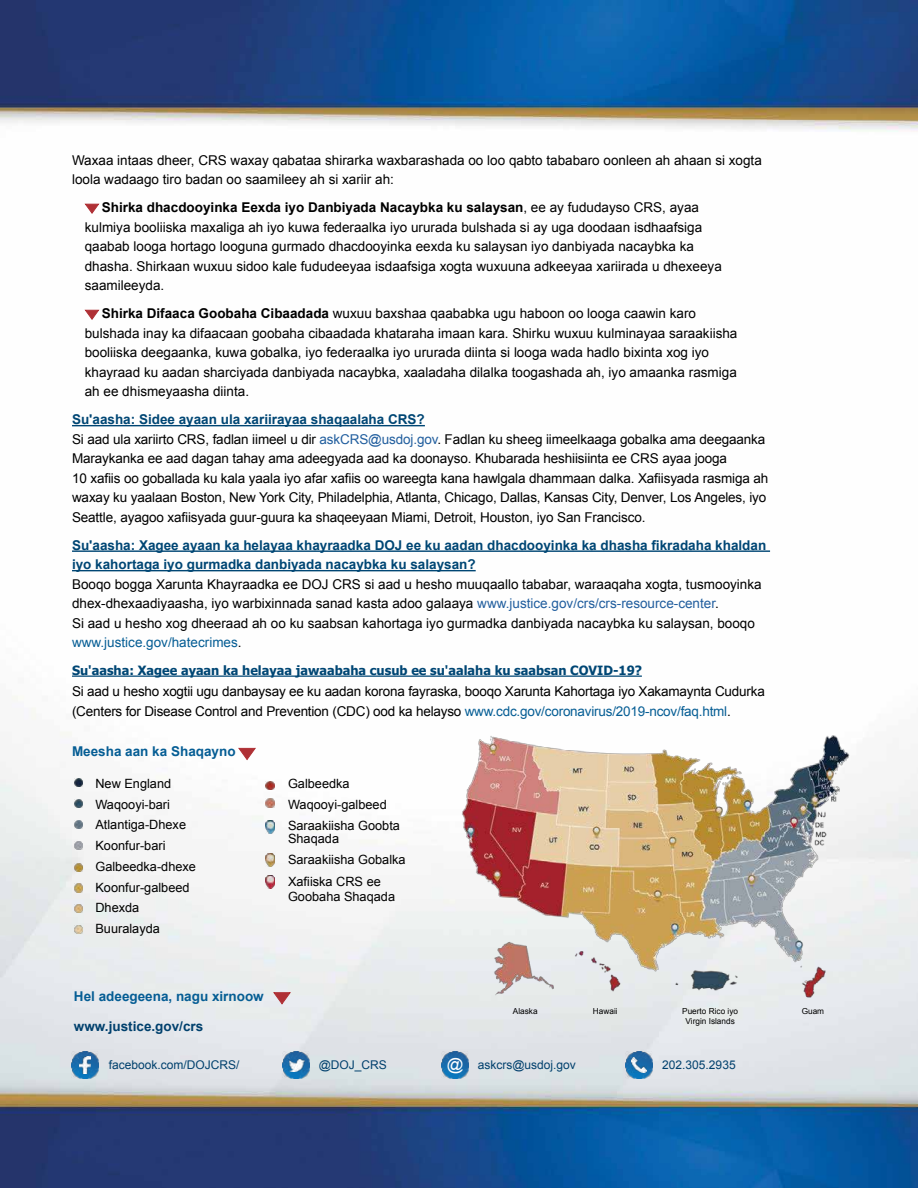
<style>
.page{position:relative;width:918px;height:1188px;background:#fff}
.page>*{position:absolute;margin:0;border:0;box-sizing:border-box;transform-origin:0 0}
.t1{font:16.5px "Arial";color:#fff}
.t2{font:13.5px/19.5px "Arial";color:#000}
.t3{font:700 13.5px/19.5px "Arial";color:#004674}
.t4{font:700 13.5px "Arial";color:#055d94}
.t5{font:700 13.5px "Arial";color:#00406d}
.t6{font:12.75px/20.7px "Arial";color:#000}
.t7{font:700 12.75px "Tahoma";color:#004674}
.t8{font:12px "Arial";color:#00406d}
.t9{font:8.25px/9.9px "Arial";color:#000;text-align:center}
.s1{font-weight:700}
.s2{font-weight:700;color:#004674}
.s3{color:#215e9e}
.s4{color:#055d94}
</style>
<div class="page">
<img style="left:0;top:0;width:918px;height:1188px">
<svg style="left:85px;top:204px;width:13px;height:9px"></svg>
<img style="left:265px;top:820px;width:9px;height:14px">
<svg style="left:265px;top:853px;width:9px;height:13px"></svg>
<img style="left:265px;top:875px;width:9px;height:14px">
<svg style="left:274px;top:993px;width:16px;height:11px"></svg>
<svg style="left:239px;top:748px;width:16px;height:12px"></svg>
<svg style="left:74px;top:821px;width:9px;height:8px"></svg>
<svg style="left:74px;top:842px;width:9px;height:8px"></svg>
<svg style="left:74px;top:779px;width:8px;height:8px"></svg>
<svg style="left:74px;top:800px;width:9px;height:8px"></svg>
<svg style="left:74px;top:905px;width:9px;height:8px"></svg>
<svg style="left:74px;top:925px;width:9px;height:9px"></svg>
<svg style="left:74px;top:863px;width:9px;height:8px"></svg>
<svg style="left:74px;top:884px;width:9px;height:8px"></svg>
<svg style="left:266px;top:781px;width:8px;height:8px"></svg>
<svg style="left:266px;top:799px;width:8px;height:8px"></svg>
<img style="left:454px;top:732px;width:400px;height:272px">
<svg style="left:85px;top:310px;width:13px;height:9px"></svg>
<img style="left:283px;top:1052px;width:27px;height:26px">
<img style="left:289px;top:1059px;width:16px;height:13px">
<img style="left:626px;top:1052px;width:27px;height:26px">
<img style="left:631px;top:1057px;width:16px;height:16px">
<img style="left:72px;top:1052px;width:27px;height:26px">
<img style="left:80px;top:1056px;width:10px;height:18px">
<img style="left:442px;top:1052px;width:27px;height:26px">
<hr style="left:72px;top:425px;width:353px;height:1px;background:#004674">
<hr style="left:72px;top:550px;width:698px;height:2px;background:#004674">
<hr style="left:72px;top:570px;width:404px;height:1px;background:#004674">
<hr style="left:72px;top:676px;width:570px;height:1px;background:#004674">
<p class="t2" style="left:72px;top:150px;width:691px">Waxaa intaas dheer, CRS waxay qabataa shirarka waxbarashada oo loo qabto tababaro oonleen ah ahaan si xogta loola wadaago tiro badan oo saamileey ah si xariir ah:</p>
<p class="t2" style="left:85px;top:198px;width:639px;text-indent:17px"><span class="s1">Shirka dhacdooyinka Eexda iyo Danbiyada Nacaybka ku salaysan</span>, ee ay fududayso CRS, ayaa kulmiya booliiska maxaliga ah iyo kuwa federaalka iyo ururada bulshada si ay uga doodaan isdhaafsiga qaabab looga hortago looguna gurmado dhacdooyinka eexda ku salaysan iyo danbiyada nacaybka ka dhasha. Shirkaan wuxuu sidoo kale fududeeyaa isdaafsiga xogta wuxuuna adkeeyaa xariirada u dhexeeya saamileeyda.</p>
<p class="t2" style="left:85px;top:304px;width:654px;text-indent:17px"><span class="s1">Shirka Difaaca Goobaha Cibaadada</span> wuxuu baxshaa qaababka ugu haboon oo looga caawin karo bulshada inay ka difaacaan goobaha cibaadada khataraha imaan kara. Shirku wuxuu kulminayaa saraakiisha booliiska deegaanka, kuwa gobalka, iyo federaalka iyo ururada diinta si looga wada hadlo bixinta xog iyo khayraad ku aadan sharciyada danbiyada nacaybka, xaaladaha dilalka toogashada ah, iyo amaanka rasmiga ah ee dhismeyaasha diinta.</p>
<p class="t2" style="left:72px;top:410px;width:698px"><span class="s2">Su'aasha: Sidee ayaan ula xariirayaa shaqaalaha CRS?<br></span>Si aad ula xariirto CRS, fadlan iimeel u dir <span class="s3">askCRS@usdoj.gov</span>. Fadlan ku sheeg iimeelkaaga gobalka ama deegaanka Maraykanka ee aad dagan tahay ama adeegyada aad ka doonayso. Khubarada heshiisiinta ee CRS ayaa jooga<br>10 xafiis oo goballada ku kala yaala iyo afar xafiis oo wareegta kana hawlgala dhammaan dalka. Xafiisyada rasmiga ah waxay ku yaalaan Boston, New York City, Philadelphia, Atlanta, Chicago, Dallas, Kansas City, Denver, Los Angeles, iyo Seattle, ayagoo xafiisyada guur-guura ka shaqeeyaan Miami, Detroit, Houston, iyo San Francisco.</p>
<p class="t3" style="left:72px;top:536px;width:696px">Su'aasha: Xagee ayaan ka helayaa khayraadka DOJ ee ku aadan dhacdooyinka ka dhasha fikradaha khaldan iyo kahortaga iyo gurmadka danbiyada nacaybka ku salaysan?</p>
<p class="t2" style="left:72px;top:574px;width:691px">Booqo bogga Xarunta Khayraadka ee DOJ CRS si aad u hesho muuqaallo tababar, waraaqaha xogta, tusmooyinka dhex-dhexaadiyaasha, iyo warbixinnada sanad kasta adoo galaaya <span class="s3">www.justice.gov/crs/crs-resource-center</span>.<br>Si aad u hesho xog dheeraad ah oo ku saabsan kahortaga iyo gurmadka danbiyada nacaybka ku salaysan, booqo <span class="s4">www.justice.gov/hatecrimes</span>.</p>
<p class="t7" style="left:72px;top:662px;width:571px">Su'aasha: Xagee ayaan ka helayaa jawaabaha cusub ee su'aalaha ku saabsan COVID-19?</p>
<p class="t2" style="left:72px;top:682px;width:694px">Si aad u hesho xogtii ugu danbaysay ee ku aadan korona fayraska, booqo Xarunta Kahortaga iyo Xakamaynta Cudurka (Centers for Disease Control and Prevention (CDC) ood ka helayso <span class="s4">www.cdc.gov/coronavirus/2019-ncov/faq.html</span>.</p>
<p class="t4" style="left:72px;top:743px;width:165px">Meesha aan ka Shaqayno</p>
<p class="t6" style="left:95px;top:773px;width:102px">New England<br>Waqooyi-bari<br>Atlantiga-Dhexe<br>Koonfur-bari<br>Galbeedka-dhexe<br>Koonfur-galbeed<br>Dhexda<br>Buuralayda</p>
<p class="t6" style="left:288px;top:774px;width:113px">Galbeedka<br>Waqooyi-galbeed<br>Saraakiisha Goobta</p>
<p class="t6" style="left:288px;top:828px;width:119px">Shaqada<br>Saraakiisha Gobalka</p>
<p class="t6" style="left:288px;top:874px;width:109px;line-height:15px">Xafiiska CRS ee<br>Goobaha Shaqada</p>
<p class="t4" style="left:74px;top:987px;width:191px">Hel adeegeena, nagu xirnoow</p>
<p class="t5" style="left:74px;top:1017px;width:131px">www.justice.gov/crs</p>
<p class="t9" style="left:513px;top:1006px;width:26px">Alaska</p>
<p class="t9" style="left:593px;top:1006px;width:26px">Hawaii</p>
<p class="t9" style="left:682px;top:1006px;width:57px">Puerto Rico iyo<br>Virgin Islands</p>
<p class="t9" style="left:802px;top:1006px;width:24px">Guam</p>
<p class="t1" style="left:447px;top:1053px;width:18px">@</p>
<p class="t8" style="left:109px;top:1057px;width:132px">facebook.com/DOJCRS/</p>
<p class="t8" style="left:319px;top:1057px;width:70px">@DOJ_CRS</p>
<p class="t8" style="left:478px;top:1057px;width:100px">askcrs@usdoj.gov</p>
<p class="t8" style="left:662px;top:1057px;width:75px">202.305.2935</p>
</div>
